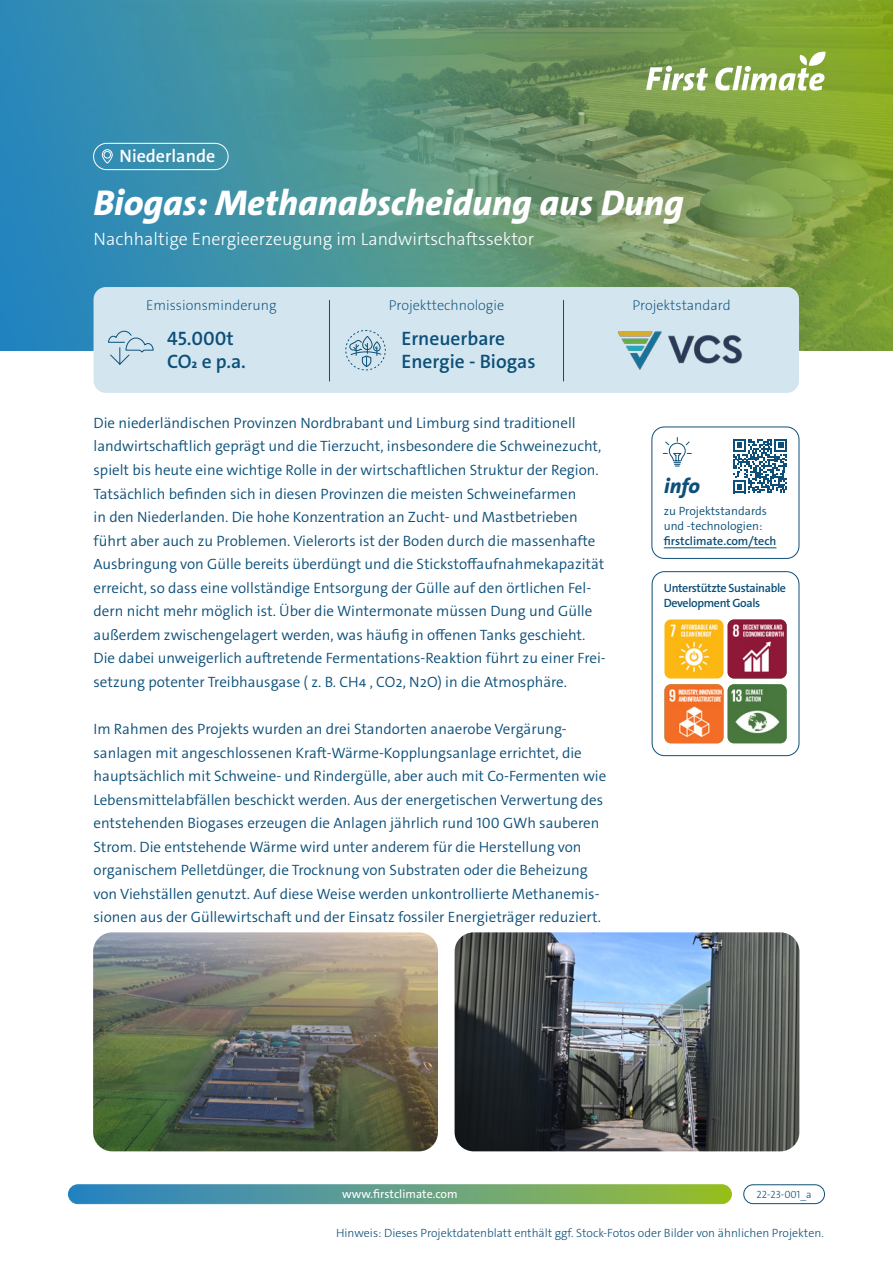
<style>
.page{position:relative;width:893px;height:1263px;background:#fff}
.page>*{position:absolute;margin:0;border:0;box-sizing:border-box;transform-origin:0 0}
.t1{font:italic 800 36px "The Sans C4 s";color:#fff}
.t2{font:italic 800 21px "The Sans C4 s";color:#0c4f79}
.t3{font:600 19.5px/23.4px "The Sans C4 s";color:#0c4f79}
.t4{font:300 18px "The Sans C4 s";color:#fff}
.t5{font:600 18px "The Sans C4 s";color:#fff}
.t6{font:300 15px/23.5px "The Sans C4 s";color:#0c4f79}
.t7{font:200 14.25px "The Sans C4 s";color:#0c4f79}
.t8{font:300 12px "The Sans C4 s";color:#0c4f79}
.t9{font:600 12px/15px "The Sans C4 s";letter-spacing:-.03em;color:#0c4f79}
.t10{font:300 12px/15px "The Sans C4 s";color:#0c4f79}
.t11{font:600 12px "The Sans C4 s";color:#0c4f79}
.t12{font:12px "The Sans C4 s";color:#fff}
.t13{font:300 10.5px "The Sans C4 s";color:#0c4f79}
</style>
<div class="page">
<img style="left:664px;top:619px;width:59px;height:59px">
<img style="left:728px;top:684px;width:59px;height:59px">
<img style="left:664px;top:684px;width:59px;height:59px">
<img style="left:728px;top:619px;width:59px;height:59px">
<div style="left:652px;top:571px;width:147px;height:185px;border:1px solid #0c4f79;border-radius:12px"></div>
<div style="left:651px;top:426px;width:148px;height:133px;border:1px solid #0c4f79;border-radius:12px"></div>
<hr style="left:664px;top:547px;width:112px;height:1px;background:#0c4f79">
<svg style="left:662px;top:437px;width:30px;height:30px"></svg>
<svg style="left:733px;top:439px;width:54px;height:54px"></svg>
<img style="left:455px;top:932px;width:344px;height:219px">
<img style="left:93px;top:932px;width:345px;height:219px">
<img style="left:0;top:0;width:893px;height:350px">
<div style="left:94px;top:287px;width:705px;height:106px;background:#d3e6ef;border-radius:12px"></div>
<hr style="left:563px;top:300px;width:1px;height:81px;background:#0c4f79">
<hr style="left:329px;top:300px;width:1px;height:81px;background:#0c4f79">
<img style="left:617px;top:331px;width:126px;height:39px">
<div style="left:362px;top:336px;width:10px;height:14px;border:1px solid #0c4f79;border-radius:5px"></div>
<div style="left:345px;top:330px;width:41px;height:40px;border:1px dashed #0c4f79;border-radius:50%"></div>
<svg style="left:349px;top:340px;width:33px;height:27px"></svg>
<svg style="left:108px;top:330px;width:46px;height:35px"></svg>
<div style="left:93px;top:143px;width:136px;height:27px;border:1px solid #fff;border-radius:13px"></div>
<svg style="left:101px;top:149px;width:12px;height:15px"></svg>
<svg style="left:68px;top:1185px;width:663px;height:18px;background:#62a081"></svg>
<div style="left:68px;top:1184px;width:664px;height:20px;border:1px solid #fff;border-radius:9px"></div>
<div style="left:743px;top:1184px;width:82px;height:20px;border:1px solid #0c4f79;border-radius:9px"></div>
<svg style="left:646px;top:66px;width:62px;height:25px"></svg>
<svg style="left:715px;top:52px;width:111px;height:39px"></svg>
<p class="t5" style="left:120px;top:144px;width:97px">Niederlande</p>
<h1 class="t1" style="left:94px;top:180px;width:592px">Biogas: Methanabscheidung aus Dung</h1>
<p class="t4" style="left:94px;top:227px;width:442px">Nachhaltige Energieerzeugung im Landwirtschaftssektor</p>
<p class="t7" style="left:146px;top:296px;width:132px">Emissionsminderung</p>
<p class="t7" style="left:389px;top:296px;width:117px">Projekttechnologie</p>
<p class="t7" style="left:632px;top:296px;width:100px">Projektstandard</p>
<h3 class="t3" style="left:167px;top:326px;width:80px">45.000t<br>CO2 e p.a.</h3>
<h3 class="t3" style="left:401px;top:326px;width:136px">Erneuerbare<br>Energie - Biogas</h3>
<p class="t6" style="left:94px;top:411px;width:514px">Die niederländischen Provinzen Nordbrabant und Limburg sind traditionell landwirtschaftlich geprägt und die Tierzucht, insbesondere die Schweinezucht, spielt bis heute eine wichtige Rolle in der wirtschaftlichen Struktur der Region.<br>Tatsächlich befinden sich in diesen Provinzen die meisten Schweinefarmen<br>in den Niederlanden. Die hohe Konzentration an Zucht- und Mastbetrieben führt aber auch zu Problemen. Vielerorts ist der Boden durch die massenhafte Ausbringung von Gülle bereits überdüngt und die Stickstoffaufnahmekapazität erreicht, so dass eine vollständige Entsorgung der Gülle auf den örtlichen Fel&shy;dern nicht mehr möglich ist. Über die Wintermonate müssen Dung und Gülle außerdem zwischengelagert werden, was häufig in offenen Tanks geschieht.<br>Die dabei unweigerlich auftretende Fermentations-Reaktion führt zu einer Frei&shy;setzung potenter Treibhausgase ( z. B. CH4 , CO2, N2O) in die Atmosphäre.</p>
<p class="t6" style="left:94px;top:717px;width:514px">Im Rahmen des Projekts wurden an drei Standorten anaerobe Vergärung&shy;sanlagen mit angeschlossenen Kraft-Wärme-Kopplungsanlage errichtet, die hauptsächlich mit Schweine- und Rindergülle, aber auch mit Co-Fermenten wie Lebensmittelabfällen beschickt werden. Aus der energetischen Verwertung des entstehenden Biogases erzeugen die Anlagen jährlich rund 100 GWh sauberen Strom. Die entstehende Wärme wird unter anderem für die Herstellung von organischem Pelletdünger, die Trocknung von Substraten oder die Beheizung von Viehställen genutzt. Auf diese Weise werden unkontrollierte Methanemis&shy;sionen aus der Güllewirtschaft und der Einsatz fossiler Energieträger reduziert.</p>
<h2 class="t2" style="left:664px;top:472px;width:37px">info</h2>
<p class="t10" style="left:664px;top:504px;width:105px">zu Projektstandards und -technologien:</p>
<p class="t11" style="left:664px;top:534px;width:114px">firstclimate.com/tech</p>
<p class="t9" style="left:664px;top:581px;width:124px">Unterstützte Sustainable<br>Development Goals</p>
<p class="t12" style="left:342px;top:1186px;width:117px">www.firstclimate.com</p>
<p class="t13" style="left:757px;top:1187px;width:57px">22-23-001_a</p>
<p class="t8" style="left:336px;top:1225px;width:489px">Hinweis: Dieses Projektdatenblatt enthält ggf. Stock-Fotos oder Bilder von ähnlichen Projekten.</p>
</div>
